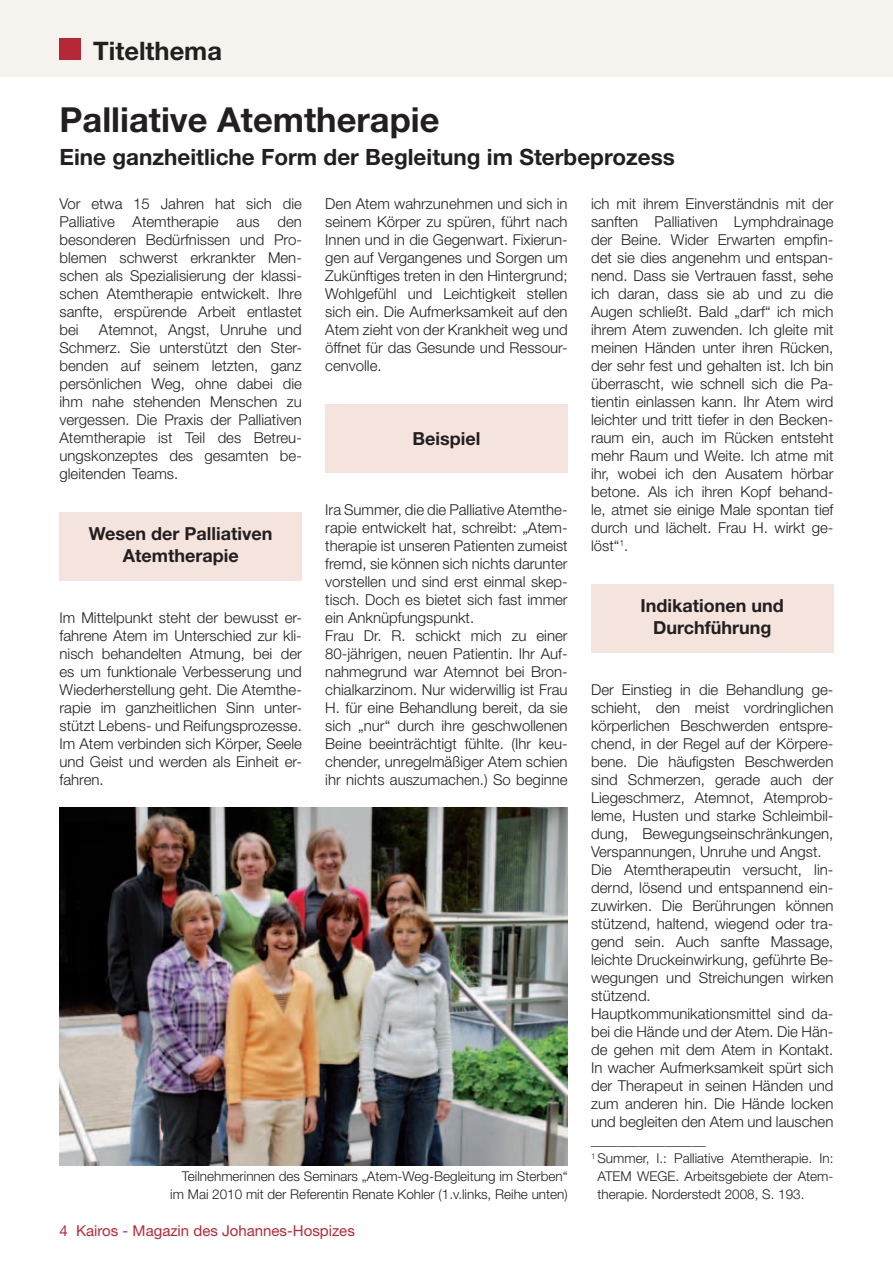
<style>
.page{position:relative;width:893px;height:1263px;background:#fff}
.page>*{position:absolute;margin:0;border:0;box-sizing:border-box;transform-origin:0 0}
.t1{font:700 34.5px "Helvetica Neue";color:#231f20}
.t2{font:700 25.5px "Helvetica Neue";color:#231f20}
.t3{font:700 22.5px "Helvetica Neue";color:#231f20}
.t4{font:700 18px/21.6px "Helvetica Neue";color:#231f20;text-align:center}
.t5{font:300 15px/18px "Helvetica Neue";color:#231f20;text-align:justify}
.t6{font:15px "Helvetica Neue";color:#b72837}
.t7{font:300 13.5px/18px "Helvetica Neue";color:#231f20}
.t8{font:300 7.8px "Helvetica Neue";color:#231f20}
</style>
<div class="page">
<div style="left:0;top:0;width:893px;height:77px;background:#f6f3ef"></div>
<div style="left:60px;top:38px;width:21px;height:22px;background:#b72837"></div>
<div style="left:325px;top:404px;width:243px;height:68px;background:#f5e4de"></div>
<div style="left:60px;top:512px;width:242px;height:68px;background:#f5e4de"></div>
<div style="left:591px;top:584px;width:242px;height:68px;background:#f5e4de"></div>
<img style="left:60px;top:808px;width:508px;height:358px">
<h2 class="t2" style="left:93px;top:35px;width:130px">Titelthema</h2>
<h1 class="t1" style="left:60px;top:98px;width:381px">Palliative Atemtherapie</h1>
<h3 class="t3" style="left:60px;top:143px;width:617px">Eine ganzheitliche Form der Begleitung im Sterbeprozess</h3>
<p class="t5" style="left:591px;top:194px;width:244px">ich mit ihrem Einverständnis mit der sanften Palliativen Lymphdrainage der Beine. Wider Erwarten empfin&shy;det sie dies angenehm und entspan&shy;nend. Dass sie Vertrauen fasst, sehe ich daran, dass sie ab und zu die Augen schließt. Bald „darf“ ich mich ihrem Atem zuwenden. Ich gleite mit meinen Händen unter ihren Rücken, der sehr fest und gehalten ist. Ich bin überrascht, wie schnell sich die Pa&shy;tientin einlassen kann. Ihr Atem wird leichter und tritt tiefer in den Becken&shy;raum ein, auch im Rücken entsteht mehr Raum und Weite. Ich atme mit ihr, wobei ich den Ausatem hörbar betone. Als ich ihren Kopf behand&shy;le, atmet sie einige Male spontan tief durch und lächelt. Frau H. wirkt ge&shy;löst“<sup>1</sup>.</p>
<p class="t5" style="left:60px;top:194px;width:244px">Vor etwa 15 Jahren hat sich die Palliative Atemtherapie aus den besonderen Bedürfnissen und Pro&shy;blemen schwerst erkrankter Men&shy;schen als Spezialisierung der klassi&shy;schen Atemtherapie entwickelt. Ihre sanfte, erspürende Arbeit entlastet bei</p>
<p class="t5" style="left:325px;top:194px;width:244px">Den Atem wahrzunehmen und sich in seinem Körper zu spüren, führt nach Innen und in die Gegenwart. Fixierun&shy;gen auf Vergangenes und Sorgen um Zukünftiges treten in den Hintergrund; Wohlgefühl und Leichtigkeit stellen sich ein. Die Aufmerksamkeit auf den Atem zieht von der Krankheit weg und öffnet für das Gesunde und Ressour&shy;cenvolle.</p>
<p class="t5" style="left:60px;top:320px;width:244px;text-indent:39px">Atemnot, Angst, Unruhe und Schmerz. Sie unterstützt den Ster&shy;benden auf seinem letzten, ganz persönlichen Weg, ohne dabei die ihm nahe stehenden Menschen zu vergessen. Die Praxis der Palliativen Atemtherapie ist Teil des Betreu&shy;ungskonzeptes des gesamten be&shy;gleitenden Teams.</p>
<p class="t4" style="left:412px;top:427px;width:69px">Beispiel</p>
<p class="t5" style="left:325px;top:500px;width:244px;text-align:left">Ira Summer, die die Palliative Atemthe&shy;rapie entwickelt hat, schreibt: „Atem&shy;therapie ist unseren Patienten zumeist fremd, sie können sich nichts darunter vorstellen und sind erst einmal skep&shy;tisch. Doch es bietet sich fast immer ein Anknüpfungspunkt.<br>Frau Dr. R. schickt mich zu einer 80-jährigen, neuen Patientin. Ihr Auf&shy;nahmegrund war Atemnot bei Bron&shy;chialkarzinom. Nur widerwillig ist Frau H. für eine Behandlung bereit, da sie sich „nur“ durch ihre geschwollenen Beine beeinträchtigt fühlte. (Ihr keu&shy;chender, unregelmäßiger Atem schien ihr nichts auszumachen.) So beginne</p>
<p class="t4" style="left:89px;top:523px;width:185px">Wesen der Palliativen<br>Atemtherapie</p>
<p class="t4" style="left:641px;top:595px;width:145px">Indikationen und<br>Durchführung</p>
<p class="t5" style="left:60px;top:608px;width:244px">Im Mittelpunkt steht der bewusst er&shy;fahrene Atem im Unterschied zur kli&shy;nisch behandelten Atmung, bei der es um funktionale Verbesserung und Wiederherstellung geht. Die Atemthe&shy;rapie im ganzheitlichen Sinn unter&shy;stützt Lebens- und Reifungsprozesse.<br>Im Atem verbinden sich Körper, Seele und Geist und werden als Einheit er&shy;fahren.</p>
<p class="t5" style="left:591px;top:680px;width:244px;text-align:left">Der Einstieg in die Behandlung ge&shy;schieht, den meist vordringlichen körperlichen Beschwerden entspre&shy;chend, in der Regel auf der Körpere&shy;bene. Die häufigsten Beschwerden sind Schmerzen, gerade auch der Liegeschmerz, Atemnot, Atemprob&shy;leme, Husten und starke Schleimbil&shy;dung, Bewegungseinschränkungen, Verspannungen, Unruhe und Angst.<br>Die Atemtherapeutin versucht, lin&shy;dernd, lösend und entspannend ein&shy;zuwirken. Die Berührungen können stützend, haltend, wiegend oder tra&shy;gend sein. Auch sanfte Massage, leichte Druckeinwirkung, geführte Be&shy;wegungen und Streichungen wirken stützend.<br>Hauptkommunikationsmittel sind da&shy;bei die Hände und der Atem. Die Hän&shy;de gehen mit dem Atem in Kontakt.<br>In wacher Aufmerksamkeit spürt sich der Therapeut in seinen Händen und zum anderen hin. Die Hände locken und begleiten den Atem und lauschen</p>
<p class="t7" style="left:170px;top:1167px;width:399px;text-align:right">Teilnehmerinnen des Seminars „Atem-Weg-Begleitung im Sterben“ im Mai 2010 mit der Referentin Renate Kohler (1.v.links, Reihe unten)</p>
<p class="t6" style="left:60px;top:1222px;width:297px">4 Kairos - Magazin des Johannes-Hospizes</p>
<p class="t7" style="left:597px;top:1131px;width:237px;text-indent:-6px">_________________<br>Summer, I.: Palliative Atemtherapie. In:<br>ATEM WEGE. Arbeitsgebiete der Atem&shy;therapie. Norderstedt 2008, S. 193.</p>
<p class="t8" style="left:591px;top:1151px;width:6px">1</p>
</div>
